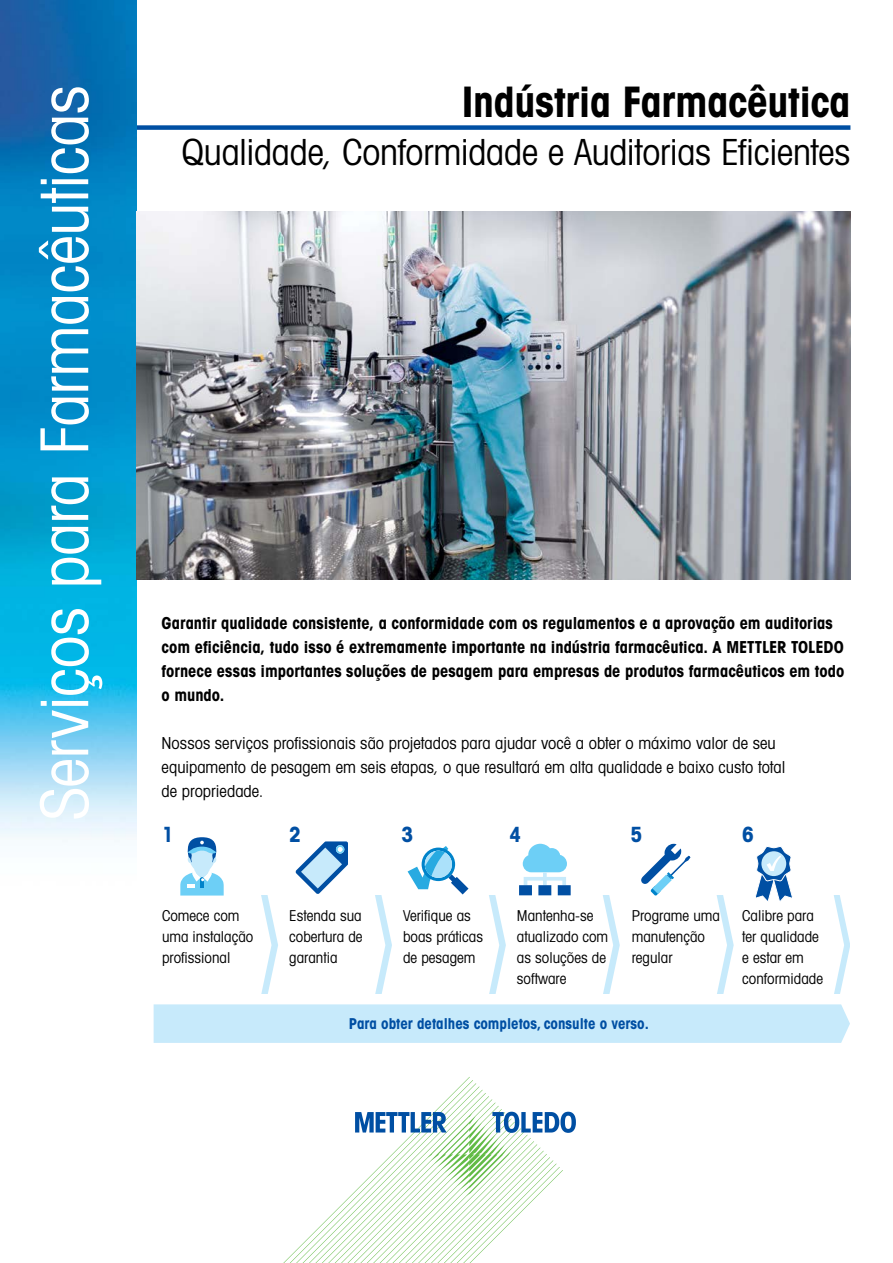
<style>
.page{position:relative;width:893px;height:1263px;background:#fff}
.page>*{position:absolute;margin:0;border:0;box-sizing:border-box;transform-origin:0 0}
.t1{font:66px "Avant Gardefor MT Bk";letter-spacing:-.01em;color:#fff}
.t2{font:42px "Avant Gardefor MT Bd";letter-spacing:-.01em;color:#000}
.t3{font:36px "Avant Gardefor MT Bk";letter-spacing:-.005em;color:#000}
.t4{font:21px "Avant Gardefor MT Bd";color:#004fa3}
.t5{font:16.5px/24px "Avant Gardefor MT Bd";color:#000}
.t6{font:16.5px/24px "Avant Gardefor MT Bk";color:#000}
.t7{font:15px/21px "Avant Gardefor MT Bk";color:#000}
.t8{font:15px "Avant Gardefor MT Bd";color:#004fa3}
</style>
<div class="page">
<div style="left:122px;top:125px;width:728px;height:5px;background:#004fa3"></div>
<img style="left:0;top:0;width:136px;height:842px">
<img style="left:136px;top:212px;width:714px;height:367px">
<svg style="left:283px;top:1077px;width:293px;height:186px"></svg>
<svg style="left:180px;top:837px;width:670px;height:157px"></svg>
<div style="left:154px;top:1004px;width:696px;height:39px;background:#c7eafb"></div>
<h1 class="t1" style="left:24px;top:820px;width:737px;rotate:-90deg">Serviços para Farmacêuticas</h1>
<h2 class="t2" style="left:462px;top:74px;width:390px">Indústria Farmacêutica</h2>
<h3 class="t3" style="left:182px;top:129px;width:670px">Qualidade, Conformidade e Auditorias Eficientes</h3>
<p class="t5" style="left:162px;top:610px;width:684px">Garantir qualidade consistente, a conformidade com os regulamentos e a aprovação em auditorias com eficiência, tudo isso é extremamente importante na indústria farmacêutica. A METTLER TOLEDO fornece essas importantes soluções de pesagem para empresas de produtos farmacêuticos em todo o mundo.</p>
<p class="t6" style="left:162px;top:730px;width:625px">Nossos serviços profissionais são projetados para ajudar você a obter o máximo valor de seu equipamento de pesagem em seis etapas, o que resultará em alta qualidade e baixo custo total de propriedade.</p>
<p class="t4" style="left:162px;top:821px;width:13px">1</p>
<p class="t4" style="left:289px;top:821px;width:13px">2</p>
<p class="t4" style="left:401px;top:821px;width:13px">3</p>
<p class="t4" style="left:509px;top:821px;width:13px">4</p>
<p class="t4" style="left:631px;top:821px;width:13px">5</p>
<p class="t4" style="left:742px;top:821px;width:13px">6</p>
<p class="t7" style="left:162px;top:905px;width:93px">Comece com uma instalação profissional</p>
<p class="t7" style="left:289px;top:905px;width:75px;text-align:justify">Estenda sua cobertura de garantia</p>
<p class="t7" style="left:403px;top:905px;width:81px">Verifique as boas práticas de pesagem</p>
<p class="t7" style="left:517px;top:905px;width:93px">Mantenha-se atualizado com as soluções de software</p>
<p class="t7" style="left:632px;top:905px;width:90px">Programe uma manutenção regular</p>
<p class="t8" style="left:349px;top:1014px;width:302px">Para obter detalhes completos, consulte o verso.</p>
<p class="t7" style="left:742px;top:905px;width:82px">Calibre para ter qualidade e estar em conformidade</p>
</div>
